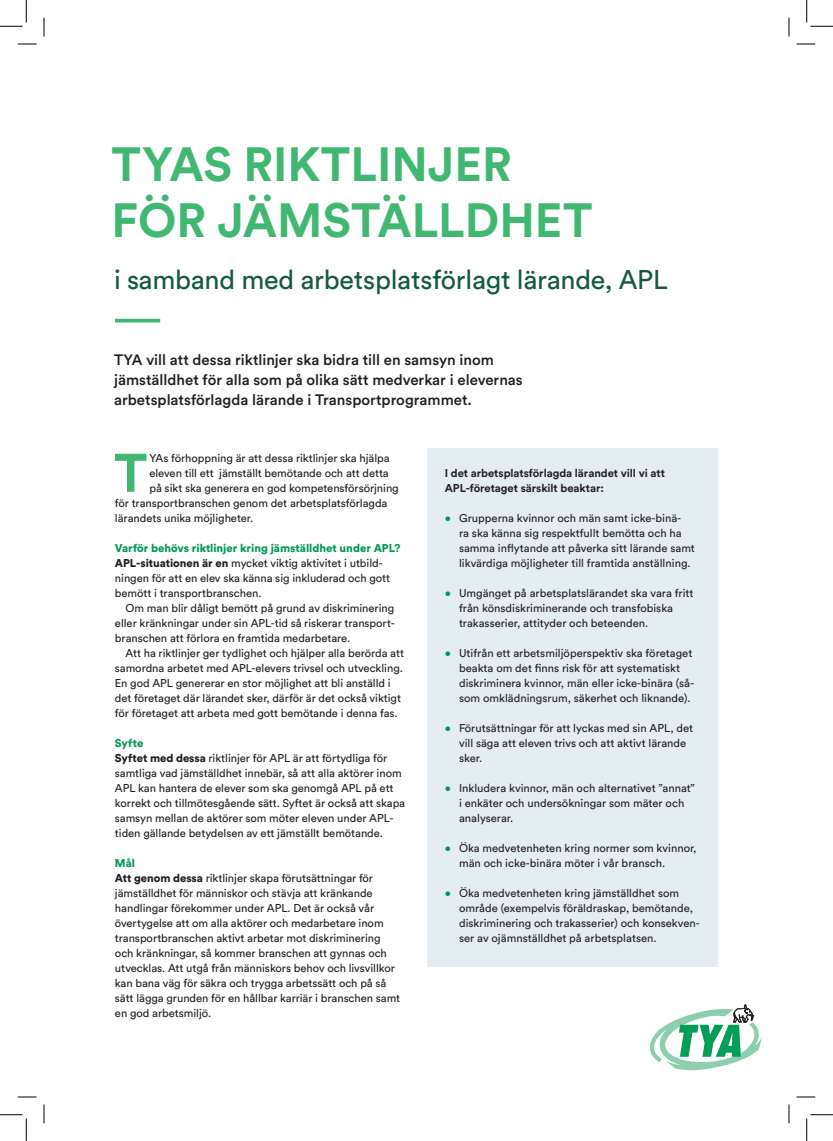
<style>
.page{position:relative;width:833px;height:1141px;background:#fff}
.page>*{position:absolute;margin:0;border:0;box-sizing:border-box;transform-origin:0 0}
.t1{font:700 53.62px "Circular Std";color:#40b872}
.t2{font:700 47.5px/56.2px "Circular Std";color:#40b872}
.t3{font:26.88px "Circular Std";letter-spacing:-.01em;color:#145940}
.t4{font:500 15px/20px "Circular Std";color:#231f20}
.t5{font:11.25px/15px "Circular Std";letter-spacing:-.005em;color:#231f20}
.t6{font:700 11.25px/15px "Circular Std";letter-spacing:-.005em;color:#231f20}
.s1{font-weight:900;color:#009953}
.s2{font-weight:900}
.s3{color:#009953}
</style>
<div class="page">
<div style="left:427px;top:448px;width:290px;height:518px;background:#e4edf2"></div>
<svg style="left:649px;top:1004px;width:112px;height:65px"></svg>
<hr style="left:115px;top:319px;width:45px;height:3px;background:#40b872">
<svg style="left:18px;top:43px;width:18px;height:2px"></svg>
<svg style="left:796px;top:43px;width:18px;height:2px"></svg>
<svg style="left:18px;top:1096px;width:18px;height:1px"></svg>
<svg style="left:796px;top:1096px;width:18px;height:1px"></svg>
<svg style="left:43px;top:18px;width:2px;height:18px"></svg>
<svg style="left:43px;top:1104px;width:2px;height:19px"></svg>
<svg style="left:788px;top:18px;width:1px;height:18px"></svg>
<svg style="left:788px;top:1104px;width:1px;height:19px"></svg>
<svg style="left:0;top:0;width:27px;height:27px"></svg>
<svg style="left:0;top:1114px;width:27px;height:26px"></svg>
<svg style="left:806px;top:0;width:26px;height:27px"></svg>
<svg style="left:806px;top:1114px;width:26px;height:26px"></svg>
<h2 class="t2" style="left:112px;top:135px;width:482px">TYAS RIKTLINJER<br>FÖR JÄMSTÄLLDHET</h2>
<h3 class="t3" style="left:114px;top:263px;width:555px">i samband med arbetsplatsförlagt lärande, APL</h3>
<h3 class="t4" style="left:114px;top:349px;width:410px">TYA vill att dessa riktlinjer ska bidra till en samsyn inom jämställdhet för alla som på olika sätt medverkar i elevernas arbetsplatsförlagda lärande i Transportprogrammet.</h3>
<h1 class="t1" style="left:114px;top:438px;width:35px">T</h1>
<p class="t5" style="left:149px;top:450px;width:242px">YAs förhoppning är att dessa riktlinjer ska hjälpa</p>
<p class="t5" style="left:149px;top:465px;width:241px">eleven till ett jämställt bemötande och att detta</p>
<p class="t5" style="left:149px;top:480px;width:251px">på sikt ska generera en god kompetensförsörjning</p>
<p class="t5" style="left:115px;top:495px;width:274px">för transportbranschen genom det arbetsplatsförlagda</p>
<p class="t5" style="left:115px;top:510px;width:140px">lärandets unika möjligheter.</p>
<p class="t5" style="left:115px;top:540px;width:287px"><span class="s1">Varför behövs riktlinjer kring jämställdhet under APL?<br></span><span class="s2">APL-situationen är en</span> mycket viktig aktivitet i utbild&shy;ningen för att en elev ska känna sig inkluderad och gott bemött i transportbranschen.</p>
<p class="t5" style="left:115px;top:600px;width:281px;text-align:justify;text-indent:11px">Om man blir dåligt bemött på grund av diskriminering eller kränkningar under sin APL-tid så riskerar transport&shy;branschen att förlora en framtida medarbetare.</p>
<p class="t5" style="left:115px;top:645px;width:290px;text-indent:11px">Att ha riktlinjer ger tydlighet och hjälper alla berörda att samordna arbetet med APL-elevers trivsel och utveckling.<br>En god APL genererar en stor möjlighet att bli anställd i det företaget där lärandet sker, därför är det också viktigt för företaget att arbeta med gott bemötande i denna fas.</p>
<p class="t5" style="left:115px;top:735px;width:291px"><span class="s1">Syfte<br></span><span class="s2">Syftet med dessa</span> riktlinjer för APL är att förtydliga för samtliga vad jämställdhet innebär, så att alla aktörer inom APL kan hantera de elever som ska genomgå APL på ett korrekt och tillmötesgående sätt. Syftet är också att skapa samsyn mellan de aktörer som möter eleven under APL&shy;tiden gällande betydelsen av ett jämställt bemötande.</p>
<p class="t5" style="left:115px;top:855px;width:286px"><span class="s1">Mål<br></span><span class="s2">Att genom dessa</span> riktlinjer skapa förutsättningar för jämställdhet för människor och stävja att kränkande handlingar förekommer under APL. Det är också vår övertygelse att om alla aktörer och medarbetare inom transportbranschen aktivt arbetar mot diskriminering och kränkningar, så kommer branschen att gynnas och utvecklas. Att utgå från människors behov och livsvillkor kan bana väg för säkra och trygga arbetssätt och på så sätt lägga grunden för en hållbar karriär i branschen samt en god arbetsmiljö.</p>
<p class="t6" style="left:444px;top:465px;width:221px">I det arbetsplatsförlagda lärandet vill vi att<br>APL-företaget särskilt beaktar:</p>
<p class="t5" style="left:459px;top:510px;width:237px;text-indent:-14px"><span class="s3">•</span> Grupperna kvinnor och män samt icke-binä-<br>ra ska känna sig respektfullt bemötta och ha samma inflytande att påverka sitt lärande samt likvärdiga möjligheter till framtida anställning.</p>
<p class="t5" style="left:459px;top:585px;width:236px;text-indent:-14px"><span class="s3">•</span> Umgänget på arbetsplatslärandet ska vara fritt från könsdiskriminerande och transfobiska trakasserier, attityder och beteenden.</p>
<p class="t5" style="left:459px;top:645px;width:236px;text-indent:-14px"><span class="s3">•</span> Utifrån ett arbetsmiljöperspektiv ska företaget beakta om det finns risk för att systematiskt diskriminera kvinnor, män eller icke-binära (så&shy;som omklädningsrum, säkerhet och liknande).</p>
<p class="t5" style="left:459px;top:720px;width:235px;text-indent:-14px"><span class="s3">•</span> Förutsättningar för att lyckas med sin APL, det vill säga att eleven trivs och att aktivt lärande sker.</p>
<p class="t5" style="left:459px;top:780px;width:237px;text-indent:-14px"><span class="s3">•</span> Inkludera kvinnor, män och alternativet ”annat” i enkäter och undersökningar som mäter och analyserar.</p>
<p class="t5" style="left:459px;top:840px;width:239px;text-indent:-14px"><span class="s3">•</span> Öka medvetenheten kring normer som kvinnor, män och icke-binära möter i vår bransch.</p>
<p class="t5" style="left:459px;top:885px;width:242px;text-indent:-14px"><span class="s3">•</span> Öka medvetenheten kring jämställdhet som område (exempelvis föräldraskap, bemötande, diskriminering och trakasserier) och konsekven&shy;ser av ojämnställdhet på arbetsplatsen.</p>
</div>
